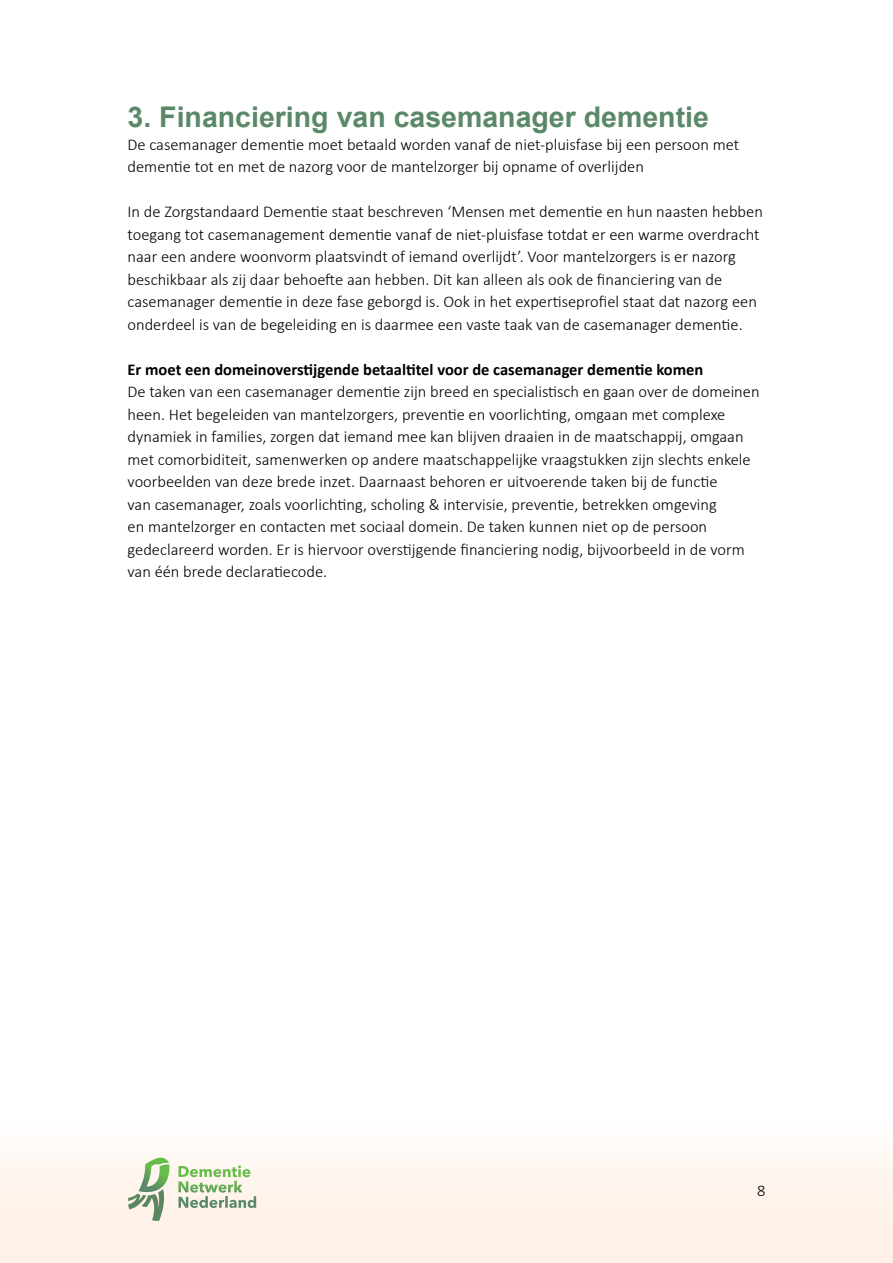
<style>
.page{position:relative;width:893px;height:1263px;background:#fff}
.page>*{position:absolute;margin:0;border:0;box-sizing:border-box;transform-origin:0 0}
.t1{font:700 28.5px "Arial";color:#5a8868}
.t2{font:300 16.5px/22.5px "Calibri";color:#000}
.t3{font:700 16.5px "Calibri";color:#000}
</style>
<div class="page">
<div style="left:0;top:1125px;width:893px;height:138px;background:#fff1e7"></div>
<svg style="left:128px;top:1158px;width:41px;height:63px"></svg>
<svg style="left:178px;top:1165px;width:78px;height:43px"></svg>
<h1 class="t1" style="left:128px;top:98px;width:583px">3. Financiering van casemanager dementie</h1>
<p class="t2" style="left:128px;top:133px;width:613px">De casemanager dementie moet betaald worden vanaf de niet-pluisfase bij een persoon met dementie tot en met de nazorg voor de mantelzorger bij opname of overlijden</p>
<p class="t2" style="left:128px;top:200px;width:637px">In de Zorgstandaard Dementie staat beschreven ‘Mensen met dementie en hun naasten hebben toegang tot casemanagement dementie vanaf de niet-pluisfase totdat er een warme overdracht naar een andere woonvorm plaatsvindt of iemand overlijdt’. Voor mantelzorgers is er nazorg beschikbaar als zij daar behoefte aan hebben. Dit kan alleen als ook de financiering van de casemanager dementie in deze fase geborgd is. Ook in het expertiseprofiel staat dat nazorg een onderdeel is van de begeleiding en is daarmee een vaste taak van de casemanager dementie.</p>
<p class="t3" style="left:128px;top:357px;width:577px">Er moet een domeinoverstijgende betaaltitel voor de casemanager dementie komen</p>
<p class="t2" style="left:128px;top:380px;width:634px">De taken van een casemanager dementie zijn breed en specialistisch en gaan over de domeinen heen. Het begeleiden van mantelzorgers, preventie en voorlichting, omgaan met complexe dynamiek in families, zorgen dat iemand mee kan blijven draaien in de maatschappij, omgaan met comorbiditeit, samenwerken op andere maatschappelijke vraagstukken zijn slechts enkele voorbeelden van deze brede inzet. Daarnaast behoren er uitvoerende taken bij de functie<br>van casemanager, zoals voorlichting, scholing &amp; intervisie, preventie, betrekken omgeving<br>en mantelzorger en contacten met sociaal domein. De taken kunnen niet op de persoon gedeclareerd worden. Er is hiervoor overstijgende financiering nodig, bijvoorbeeld in de vorm van één brede declaratiecode.</p>
<p class="t2" style="left:757px;top:1179px;width:10px">8</p>
</div>
